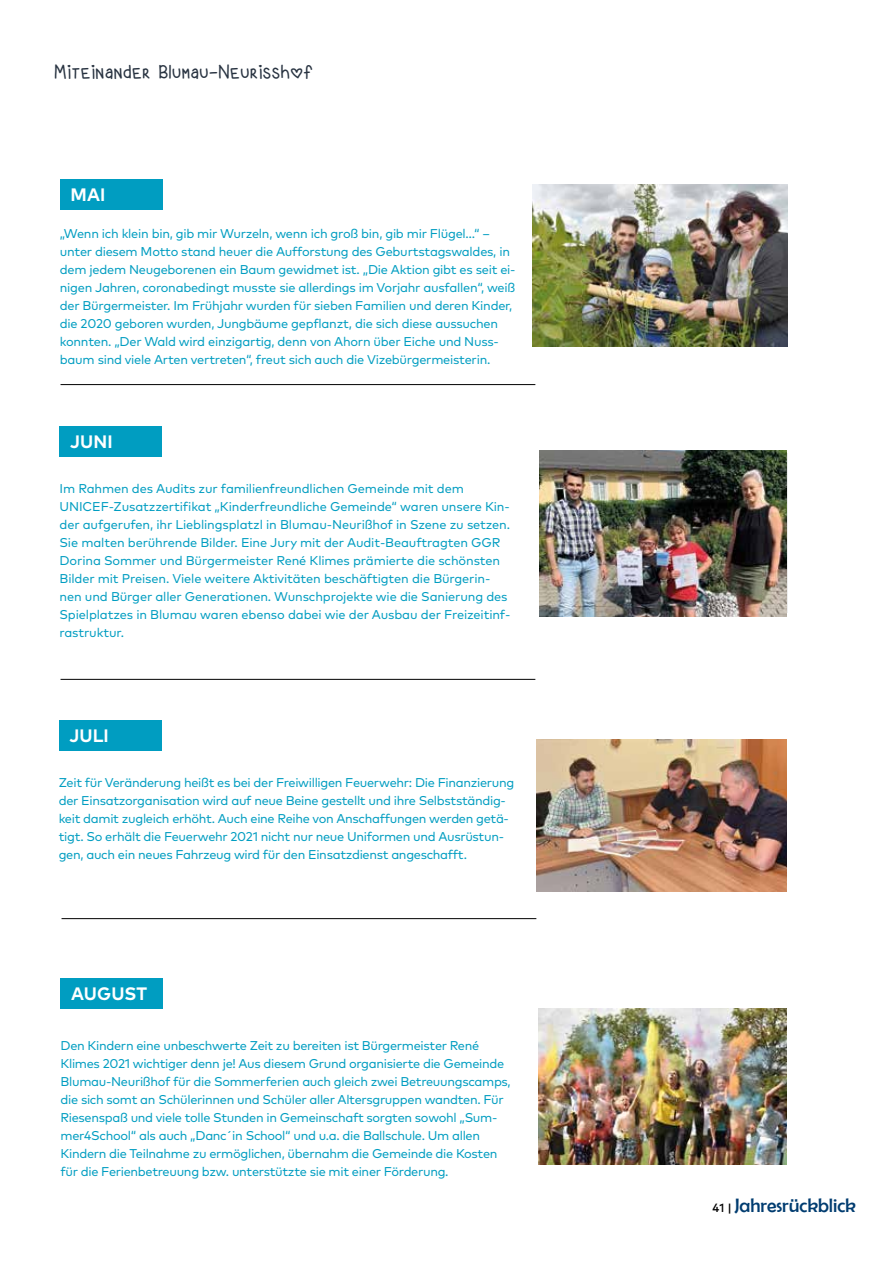
<style>
.page{position:relative;width:893px;height:1263px;background:#fff}
.page>*{position:absolute;margin:0;border:0;box-sizing:border-box;transform-origin:0 0}
.t1{font:19.5px "Berlin Sans FB";color:#003c70}
.t2{font:18px "Love";color:#283341}
.t3{font:700 18px "Mark OT";letter-spacing:.005em;color:#fff}
.t4{font:12.75px/18px "Mark OT";letter-spacing:-.02em;color:#009dc1}
.s1{font-family:"Mark OT";font-weight:500;font-size:12px;color:#000}
</style>
<div class="page">
<div style="left:60px;top:179px;width:103px;height:31px;background:#009dc1"></div>
<hr style="left:61px;top:384px;width:474px;height:1px;background:#000">
<div style="left:60px;top:426px;width:102px;height:31px;background:#009dc1"></div>
<hr style="left:61px;top:679px;width:474px;height:1px;background:#000">
<div style="left:59px;top:721px;width:102px;height:30px;background:#009dc1"></div>
<hr style="left:62px;top:918px;width:474px;height:1px;background:#000">
<div style="left:61px;top:979px;width:102px;height:30px;background:#009dc1"></div>
<img style="left:532px;top:184px;width:255px;height:162px">
<img style="left:539px;top:450px;width:248px;height:167px">
<img style="left:537px;top:739px;width:250px;height:152px">
<img style="left:538px;top:1008px;width:249px;height:156px">
<h2 class="t2" style="left:54px;top:63px;width:261px">Miteinander Blumau-Neurisshof</h2>
<h2 class="t3" style="left:71px;top:183px;width:36px">MAI</h2>
<p class="t4" style="left:60px;top:224px;width:457px">„Wenn ich klein bin, gib mir Wurzeln, wenn ich groß bin, gib mir Flügel…“ – unter diesem Motto stand heuer die Aufforstung des Geburtstagswaldes, in dem jedem Neugeborenen ein Baum gewidmet ist. „Die Aktion gibt es seit ei&shy;nigen Jahren, coronabedingt musste sie allerdings im Vorjahr ausfallen“, weiß der Bürgermeister. Im Frühjahr wurden für sieben Familien und deren Kinder, die 2020 geboren wurden, Jungbäume gepflanzt, die sich diese aussuchen konnten. „Der Wald wird einzigartig, denn von Ahorn über Eiche und Nuss&shy;baum sind viele Arten vertreten“, freut sich auch die Vizebürgermeisterin.</p>
<h2 class="t3" style="left:70px;top:430px;width:44px">JUNI</h2>
<p class="t4" style="left:60px;top:479px;width:453px">Im Rahmen des Audits zur familienfreundlichen Gemeinde mit dem UNICEF-Zusatzzertifikat „Kinderfreundliche Gemeinde“ waren unsere Kin&shy;der aufgerufen, ihr Lieblingsplatzl in Blumau-Neurißhof in Szene zu setzen.<br>Sie malten berührende Bilder. Eine Jury mit der Audit-Beauftragten GGR Dorina Sommer und Bürgermeister René Klimes prämierte die schönsten Bilder mit Preisen. Viele weitere Aktivitäten beschäftigten die Bürgerin&shy;nen und Bürger aller Generationen. Wunschprojekte wie die Sanierung des Spielplatzes in Blumau waren ebenso dabei wie der Ausbau der Freizeitinf&shy;rastruktur.</p>
<h2 class="t3" style="left:69px;top:724px;width:41px">JULI</h2>
<p class="t4" style="left:59px;top:774px;width:457px">Zeit für Veränderung heißt es bei der Freiwilligen Feuerwehr: Die Finanzierung der Einsatzorganisation wird auf neue Beine gestellt und ihre Selbstständig&shy;keit damit zugleich erhöht. Auch eine Reihe von Anschaffungen werden getä&shy;tigt. So erhält die Feuerwehr 2021 nicht nur neue Uniformen und Ausrüstun&shy;gen, auch ein neues Fahrzeug wird für den Einsatzdienst angeschafft.</p>
<h2 class="t3" style="left:71px;top:982px;width:78px">AUGUST</h2>
<p class="t4" style="left:61px;top:1037px;width:452px">Den Kindern eine unbeschwerte Zeit zu bereiten ist Bürgermeister René Klimes 2021 wichtiger denn je! Aus diesem Grund organisierte die Gemeinde Blumau-Neurißhof für die Sommerferien auch gleich zwei Betreuungscamps, die sich somt an Schülerinnen und Schüler aller Altersgruppen wandten. Für Riesenspaß und viele tolle Stunden in Gemeinschaft sorgten sowohl „Sum&shy;mer4School“ als auch „Danc´in School“ und u.a. die Ballschule. Um allen Kindern die Teilnahme zu ermöglichen, übernahm die Gemeinde die Kosten für die Ferienbetreuung bzw. unterstützte sie mit einer Förderung.</p>
<h1 class="t1" style="left:712px;top:1195px;width:145px"><span class="s1">41 |</span> Jahresrückblick</h1>
</div>
